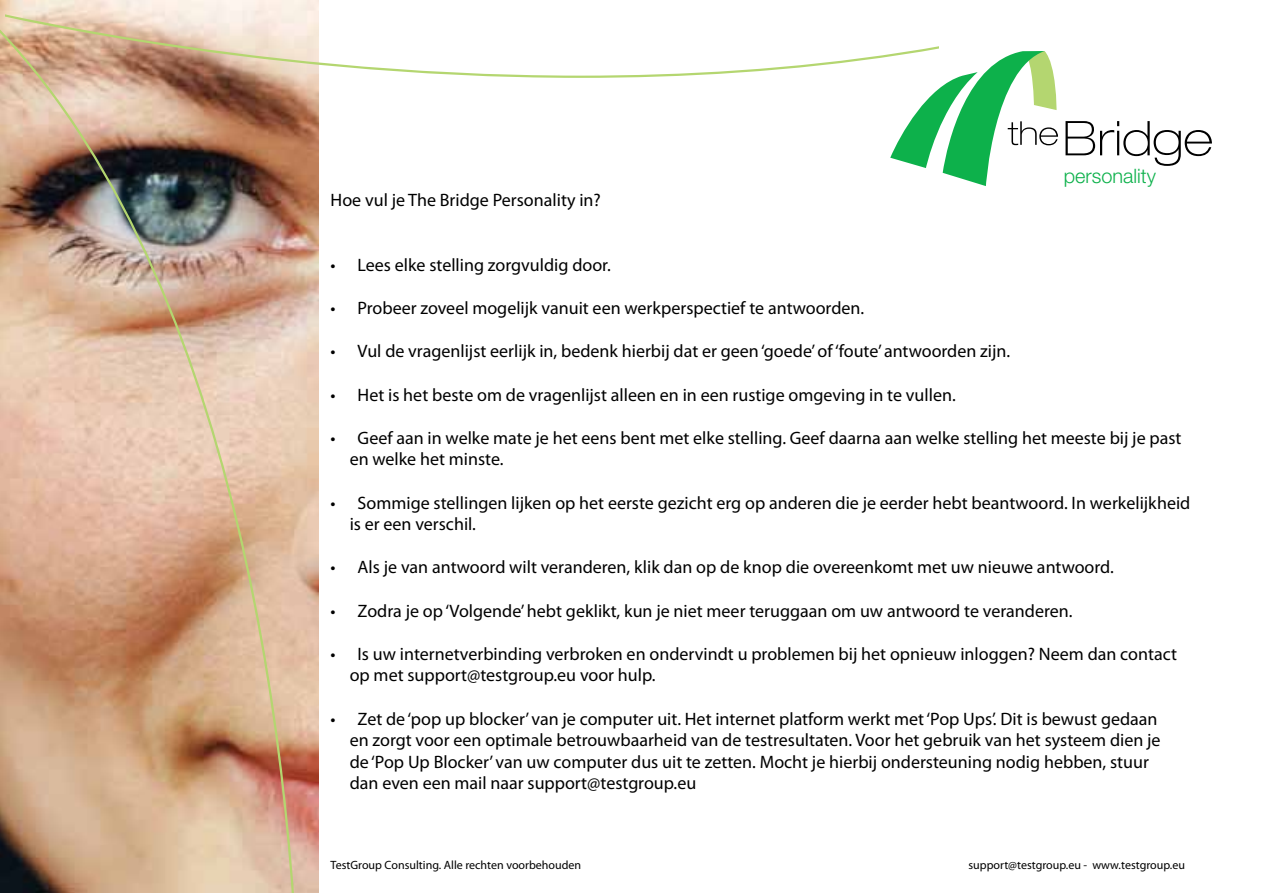
<style>
.page{position:relative;width:1263px;height:893px;background:#fff}
.page>*{position:absolute;margin:0;border:0;box-sizing:border-box;transform-origin:0 0}
.t1{font:300 19.95px "Helvetica Neue";color:#0db14b}
.t2{font:18px/21.6px "Myriad Pro";color:#000}
.t3{font:12px "Myriad Pro";color:#000}
</style>
<div class="page">
<img style="left:301px;top:116px;width:18px;height:777px">
<img style="left:0;top:0;width:301px;height:893px">
<svg style="left:6px;top:0;width:932px;height:116px"></svg>
<svg style="left:1065px;top:121px;width:147px;height:45px"></svg>
<svg style="left:890px;top:51px;width:168px;height:135px"></svg>
<p class="t2" style="left:331px;top:189px;width:272px">Hoe vul je The Bridge Personality in?</p>
<p class="t1" style="left:1064px;top:164px;width:94px">personality</p>
<p class="t2" style="left:331px;top:254px;width:282px">• Lees elke stelling zorgvuldig door.</p>
<p class="t2" style="left:331px;top:297px;width:535px">• Probeer zoveel mogelijk vanuit een werkperspectief te antwoorden.</p>
<p class="t2" style="left:331px;top:340px;width:681px">• Vul de vragenlijst eerlijk in, bedenk hierbij dat er geen ‘goede’ of ‘foute’ antwoorden zijn.</p>
<p class="t2" style="left:331px;top:383px;width:627px">• Het is het beste om de vragenlijst alleen en in een rustige omgeving in te vullen.</p>
<p class="t2" style="left:350px;top:427px;width:833px;text-indent:-19px">• Geef aan in welke mate je het eens bent met elke stelling. Geef daarna aan welke stelling het meeste bij je past en welke het minste.</p>
<p class="t2" style="left:350px;top:491px;width:842px;text-indent:-19px">• Sommige stellingen lijken op het eerste gezicht erg op anderen die je eerder hebt beantwoord. In werkelijkheid is er een verschil.</p>
<p class="t2" style="left:331px;top:556px;width:785px">• Als je van antwoord wilt veranderen, klik dan op de knop die overeenkomt met uw nieuwe antwoord.</p>
<p class="t2" style="left:331px;top:599px;width:743px">• Zodra je op ‘Volgende’ hebt geklikt, kun je niet meer teruggaan om uw antwoord te veranderen.</p>
<p class="t2" style="left:350px;top:643px;width:829px;text-indent:-19px">• Is uw internetverbinding verbroken en ondervindt u problemen bij het opnieuw inloggen? Neem dan contact op met support@testgroup.eu voor hulp.</p>
<p class="t2" style="left:350px;top:707px;width:812px;text-indent:-19px">• Zet de ‘pop up blocker’ van je computer uit. Het internet platform werkt met ‘Pop Ups’. Dit is bewust gedaan en zorgt voor een optimale betrouwbaarheid van de testresultaten. Voor het gebruik van het systeem dien je de ‘Pop Up Blocker’ van uw computer dus uit te zetten. Mocht je hierbij ondersteuning nodig hebben, stuur dan even een mail naar support@testgroup.eu</p>
<p class="t3" style="left:331px;top:857px;width:252px">TestGroup Consulting. Alle rechten voorbehouden</p>
<p class="t3" style="left:968px;top:857px;width:218px">support@testgroup.eu - www.testgroup.eu</p>
</div>
